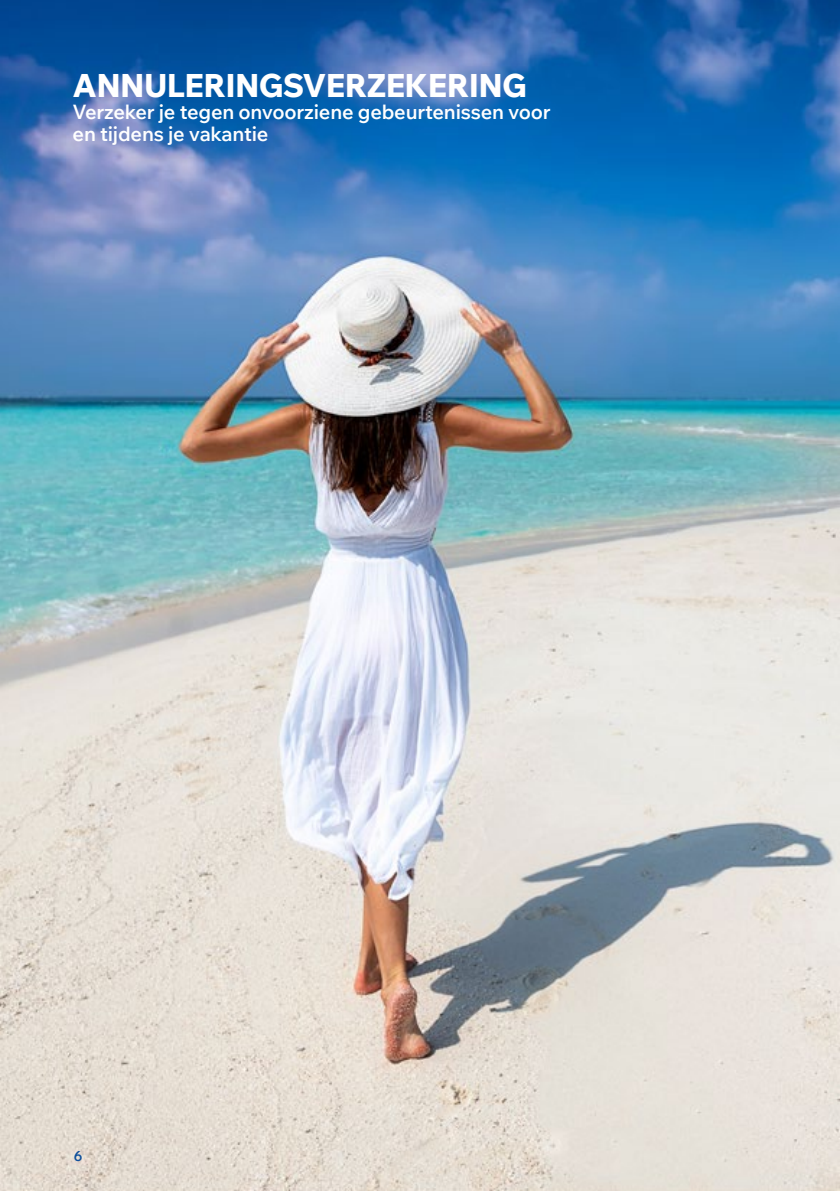
<style>
.page{position:relative;width:840px;height:1191px;background:#fff}
.page>*{position:absolute;margin:0;border:0;box-sizing:border-box;transform-origin:0 0}
.t1{font:800 32px "Wix Madefor Text";letter-spacing:-.02em;color:#fff}
.t2{font:600 20px/22px "Wix Madefor Text";letter-spacing:-.01em;color:#fff}
.t3{font:600 14px "Wix Madefor Text";color:#0e4f9c}
</style>
<div class="page">
<img style="left:0;top:0;width:839px;height:1191px">
<h1 class="t1" style="left:73px;top:60px;width:455px">ANNULERINGSVERZEKERING</h1>
<p class="t2" style="left:73px;top:100px;width:479px">Verzeker je tegen onvoorziene gebeurtenissen voor en tijdens je vakantie</p>
<p class="t3" style="left:74px;top:1145px;width:10px">6</p>
</div>
